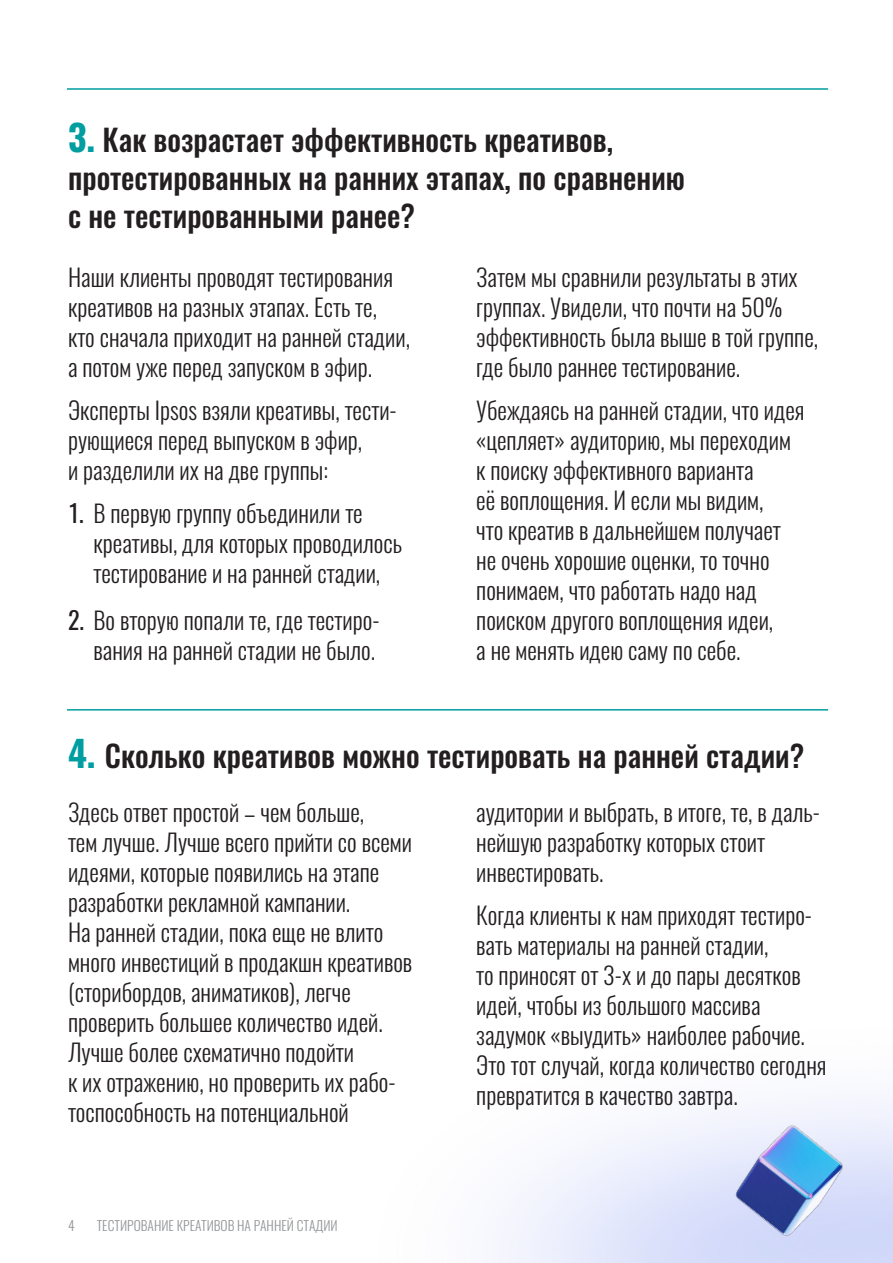
<style>
.page{position:relative;width:893px;height:1263px;background:#fff}
.page>*{position:absolute;margin:0;border:0;box-sizing:border-box;transform-origin:0 0}
.Titles{font:500 30px/37.5px "Oswald";color:#231f20}
.t1{font:300 24px/30px "Oswald";color:#231f20}
.t2{font:300 13.5px "Oswald";color:#939598}
.s1{font-weight:700;font-size:36px;color:#009ea1}
.s2{font-weight:400}
</style>
<div class="page">
<img style="left:709px;top:1096px;width:155px;height:158px">
<hr style="left:67px;top:709px;width:761px;height:1px;background:#009ea1">
<hr style="left:67px;top:88px;width:761px;height:2px;background:#009ea1">
<p class="Titles" style="left:68px;top:123px;width:618px"><span class="s1">3.</span> Как возрастает эффективность креативов, протестированных на ранних этапах, по сравнению с не тестированными ранее?</p>
<p class="t1" style="left:68px;top:260px;width:343px">Наши клиенты проводят тестирования креативов на разных этапах. Есть те,<br>кто сначала приходит на ранней стадии, а потом уже перед запуском в эфир.</p>
<p class="t1" style="left:68px;top:393px;width:328px">Эксперты Ipsos взяли креативы, тести&shy;рующиеся перед выпуском в эфир,<br>и разделили их на две группы:</p>
<p class="t1" style="left:94px;top:495px;width:310px;text-indent:-26px"><span class="s2">1.</span> В первую группу объединили те креативы, для которых проводилось тестирование и на ранней стадии,</p>
<p class="t1" style="left:68px;top:602px;width:313px;text-align:right"><span class="s2">2.</span> Во вторую попали те, где тестиро&shy;вания на ранней стадии не было.</p>
<p class="t1" style="left:476px;top:260px;width:343px">Затем мы сравнили результаты в этих группах. Увидели, что почти на 50% эффективность была выше в той группе, где было раннее тестирование.</p>
<p class="t1" style="left:476px;top:393px;width:330px">Убеждаясь на ранней стадии, что идея «цепляет» аудиторию, мы переходим к поиску эффективного варианта<br>её воплощения. И если мы видим,<br>что креатив в дальнейшем получает не очень хорошие оценки, то точно понимаем, что работать надо над поиском другого воплощения идеи,<br>а не менять идею саму по себе.</p>
<p class="Titles" style="left:68px;top:739px;width:738px"><span class="s1">4.</span> Сколько креативов можно тестировать на ранней стадии?</p>
<p class="t1" style="left:68px;top:795px;width:346px">Здесь ответ простой – чем больше,<br>тем лучше. Лучше всего прийти со всеми идеями, которые появились на этапе разработки рекламной кампании.<br>На ранней стадии, пока еще не влито много инвестиций в продакшн креативов (сторибордов, аниматиков), легче проверить большее количество идей.<br>Лучше более схематично подойти<br>к их отражению, но проверить их рабо&shy;тоспособность на потенциальной</p>
<p class="t1" style="left:476px;top:795px;width:345px">аудитории и выбрать, в итоге, те, в даль&shy;нейшую разработку которых стоит инвестировать.</p>
<p class="t1" style="left:476px;top:897px;width:352px">Когда клиенты к нам приходят тестиро&shy;вать материалы на ранней стадии,<br>то приносят от 3-х и до пары десятков идей, чтобы из большого массива задумок «выудить» наиболее рабочие.<br>Это тот случай, когда количество сегодня превратится в качество завтра.</p>
<p class="t2" style="left:68px;top:1213px;width:8px">4</p>
<p class="t2" style="left:97px;top:1213px;width:242px">ТЕСТИРОВАНИЕ КРЕАТИВОВ НА РАННЕЙ СТАДИИ</p>
</div>
